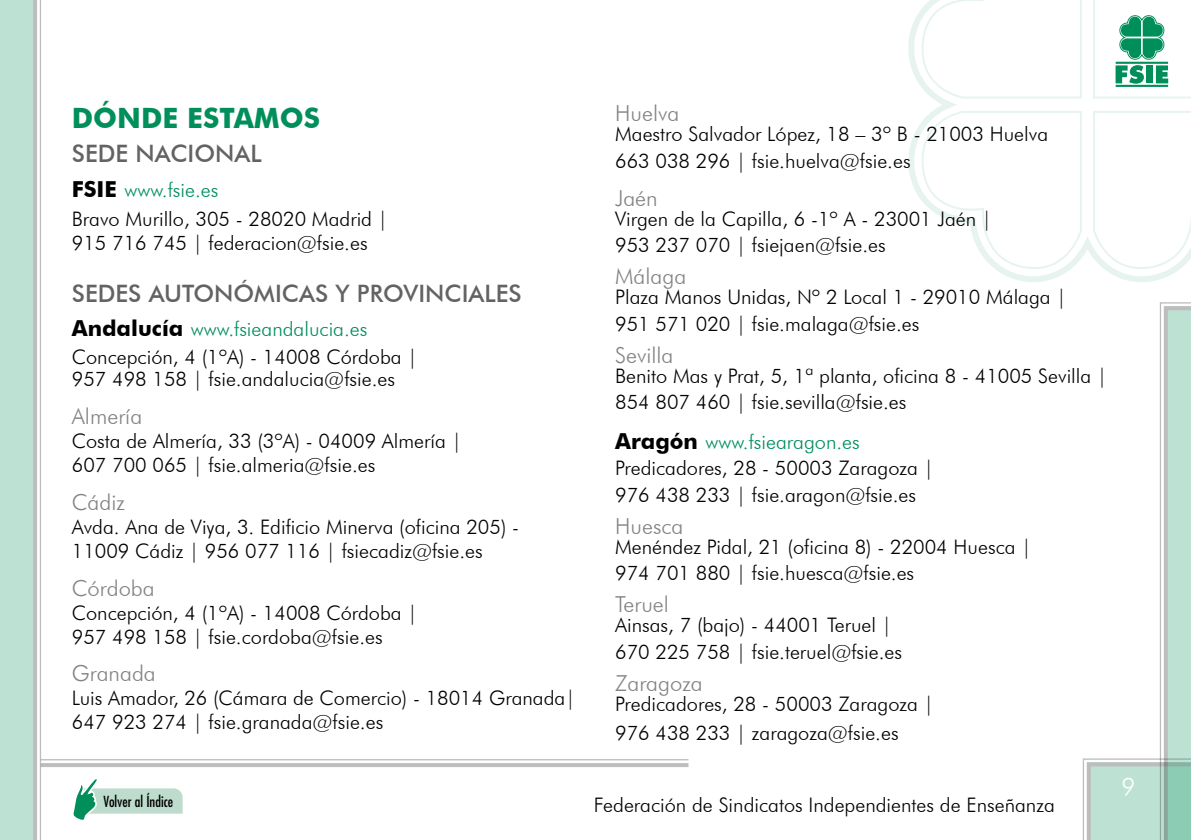
<style>
.page{position:relative;width:1191px;height:840px;background:#fff}
.page>*{position:absolute;margin:0;border:0;box-sizing:border-box;transform-origin:0 0}
.t1{font:700 28px "Futura BT";color:#008f5b}
.t2{font:500 24px "Futura BT";color:#646363}
.t3{font:300 24px "Futura BT";color:#fff}
.t4{font:300 22px "Futura BT";color:#838382}
.t5{font:300 20px/26.4px "Futura BT";color:#000}
.t6{font:condensed 14.8px "Futura Std";color:#000}
.s1{font-weight:700;font-size:22px}
.s2{color:#008f5b}
</style>
<div class="page">
<svg style="left:0;top:0;width:42px;height:839px;background:#c0ded2"></svg>
<svg style="left:1082px;top:302px;width:109px;height:537px"></svg>
<hr style="left:41px;top:758px;width:647px;height:2px;background:#000">
<svg style="left:41px;top:762px;width:647px;height:4px;fill:#bdbdbd"></svg>
<svg style="left:908px;top:0;width:283px;height:282px"></svg>
<hr style="left:1115px;top:85px;width:53px;height:2px;background:#008f5b">
<svg style="left:1115px;top:13px;width:53px;height:71px"></svg>
<svg style="left:73px;top:779px;width:110px;height:41px"></svg>
<h1 class="t1" style="left:72px;top:100px;width:250px">DÓNDE ESTAMOS</h1>
<p class="t2" style="left:72px;top:139px;width:191px">SEDE NACIONAL</p>
<p class="t5" style="left:72px;top:174px;width:317px;line-height:29.6px"><span class="s1">FSIE</span> <span class="s2">www.fsie.es<br></span>Bravo Murillo, 305 - 28020 Madrid |</p>
<p class="t5" style="left:72px;top:230px;width:297px">915 716 745 | federacion@fsie.es</p>
<p class="t2" style="left:72px;top:278px;width:451px">SEDES AUTONÓMICAS Y PROVINCIALES</p>
<p class="t5" style="left:72px;top:315px;width:347px;line-height:27.6px"><span class="s1">Andalucía</span> <span class="s2">www.fsieandalucia.es<br></span>Concepción, 4 (1ºA) - 14008 Córdoba |</p>
<p class="t5" style="left:72px;top:365px;width:325px">957 498 158 | fsie.andalucia@fsie.es</p>
<p class="t4" style="left:72px;top:402px;width:72px">Almería</p>
<p class="t5" style="left:72px;top:428px;width:391px;line-height:24px">Costa de Almería, 33 (3ºA) - 04009 Almería |<br>607 700 065 | fsie.almeria@fsie.es</p>
<p class="t4" style="left:72px;top:488px;width:54px">Cádiz</p>
<p class="t5" style="left:72px;top:514px;width:449px;line-height:24px">Avda. Ana de Viya, 3. Edificio Minerva (oficina 205) -<br>11009 Cádiz | 956 077 116 | fsiecadiz@fsie.es</p>
<p class="t4" style="left:72px;top:574px;width:84px">Córdoba</p>
<p class="t5" style="left:72px;top:600px;width:347px;line-height:24px">Concepción, 4 (1ºA) - 14008 Córdoba |<br>957 498 158 | fsie.cordoba@fsie.es</p>
<p class="t4" style="left:72px;top:659px;width:85px">Granada</p>
<p class="t5" style="left:72px;top:685px;width:505px;line-height:24px">Luis Amador, 26 (Cámara de Comercio) - 18014 Granada|<br>647 923 274 | fsie.granada@fsie.es</p>
<p class="t6" style="left:104px;top:792px;width:71px">Volver al Índice</p>
<p class="t4" style="left:615px;top:100px;width:66px">Huelva</p>
<p class="t5" style="left:615px;top:121px;width:434px">Maestro Salvador López, 18 – 3º B - 21003 Huelva<br>663 038 296 | fsie.huelva@fsie.es</p>
<p class="t4" style="left:615px;top:184px;width:44px">Jaén</p>
<p class="t5" style="left:615px;top:205px;width:378px">Virgen de la Capilla, 6 -1º A - 23001 Jaén |<br>953 237 070 | fsiejaen@fsie.es</p>
<p class="t4" style="left:615px;top:263px;width:73px">Málaga</p>
<p class="t5" style="left:615px;top:283px;width:453px">Plaza Manos Unidas, Nº 2 Local 1 - 29010 Málaga |<br>951 571 020 | fsie.malaga@fsie.es</p>
<p class="t4" style="left:615px;top:341px;width:60px">Sevilla</p>
<p class="t5" style="left:615px;top:362px;width:493px">Benito Mas y Prat, 5, 1ª planta, oficina 8 - 41005 Sevilla |<br>854 807 460 | fsie.sevilla@fsie.es</p>
<p class="t5" style="left:615px;top:429px;width:320px"><span class="s1">Aragón</span> <span class="s2">www.fsiearagon.es<br></span>Predicadores, 28 - 50003 Zaragoza |<br>976 438 233 | fsie.aragon@fsie.es</p>
<p class="t4" style="left:615px;top:512px;width:70px">Huesca</p>
<p class="t5" style="left:615px;top:533px;width:418px">Menéndez Pidal, 21 (oficina 8) - 22004 Huesca |<br>974 701 880 | fsie.huesca@fsie.es</p>
<p class="t4" style="left:615px;top:590px;width:55px">Teruel</p>
<p class="t5" style="left:615px;top:611px;width:288px">Ainsas, 7 (bajo) - 44001 Teruel |<br>670 225 758 | fsie.teruel@fsie.es</p>
<p class="t4" style="left:615px;top:669px;width:89px">Zaragoza</p>
<p class="t5" style="left:615px;top:688px;width:320px;line-height:28.8px">Predicadores, 28 - 50003 Zaragoza |<br>976 438 233 | zaragoza@fsie.es</p>
<p class="t5" style="left:594px;top:790px;width:462px">Federación de Sindicatos Independientes de Enseñanza</p>
<p class="t3" style="left:1121px;top:771px;width:15px">9</p>
</div>
